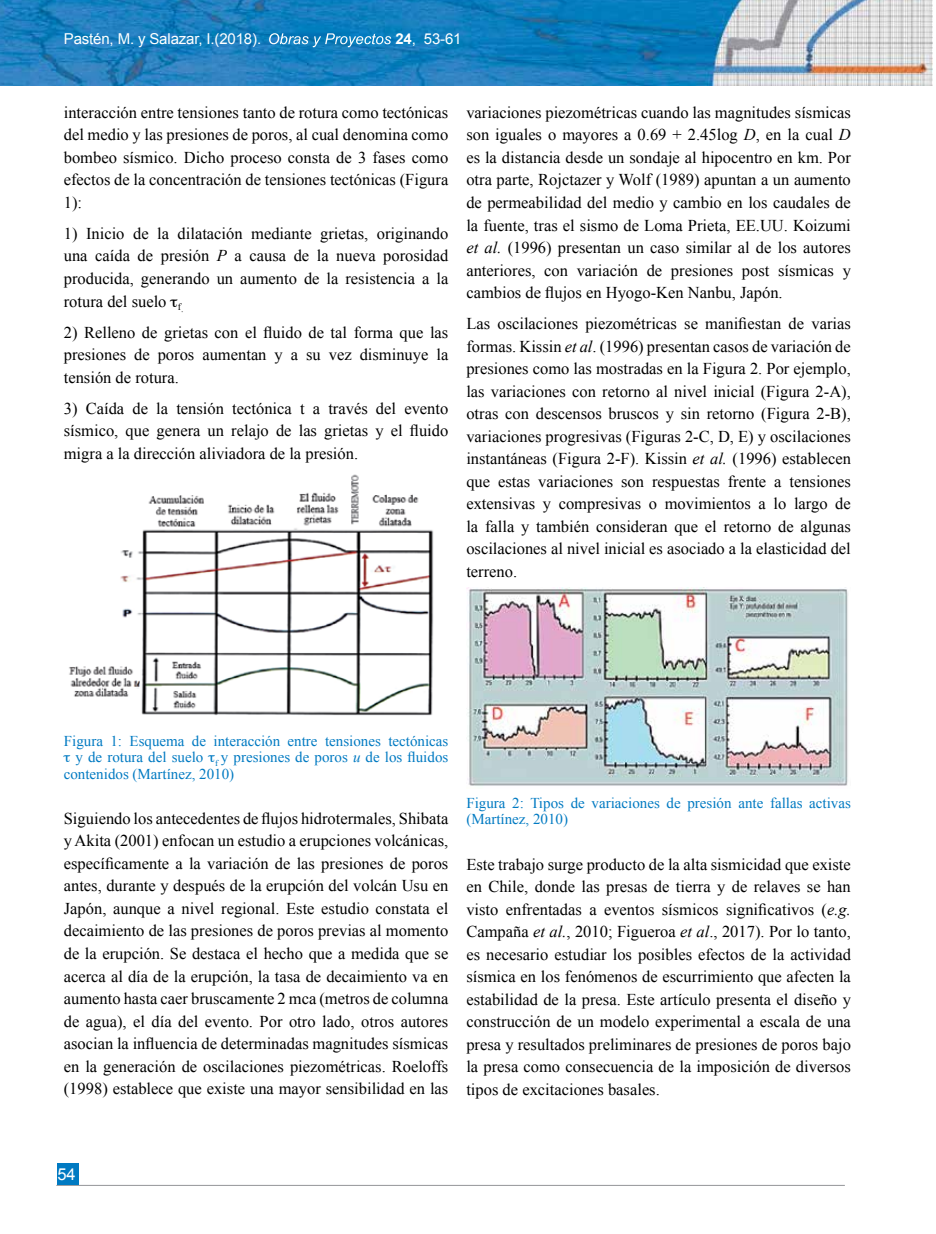
<style>
.page{position:relative;width:936px;height:1234px;background:#fff}
.page>*{position:absolute;margin:0;border:0;box-sizing:border-box;transform-origin:0 0}
.t1{font:16.5px/22.5px "Times New Roman";color:#000;text-align:justify}
.t2{font:16.5px "Arial";color:#fff}
.t3{font:15px/16.5px "Times New Roman";color:#007ac2}
.t4{font:15px "Arial";letter-spacing:-.01em;color:#fff}
.s1{font-weight:700}
.s2{font-style:italic}
</style>
<div class="page">
<img style="left:0;top:0;width:932px;height:85px">
<hr style="left:56px;top:1184px;width:788px;height:1px;background:#939598">
<div style="left:57px;top:1163px;width:21px;height:21px;background:#007ac2"></div>
<svg style="left:269px;top:33px;width:122px;height:14px;background:#3f97c9"></svg>
<img style="left:69px;top:474px;width:365px;height:242px">
<img style="left:466px;top:587px;width:382px;height:199px">
<p class="t4" style="left:64px;top:29px;width:199px">Pastén, M. y Salazar, I.(2018).</p>
<p class="t4" style="left:395px;top:29px;width:68px"><span class="s1">24</span>, 53-61</p>
<p class="t1" style="left:64px;top:101px;width:386px">interacción entre tensiones tanto de rotura como tectónicas del medio y las presiones de poros, al cual denomina como bombeo sísmico. Dicho proceso consta de 3 fases como efectos de la concentración de tensiones tectónicas (Figura 1):</p>
<p class="t1" style="left:64px;top:222px;width:386px">1) Inicio de la dilatación mediante grietas, originando una caída de presión <span class="s2">P</span> a causa de la nueva porosidad producida, generando un aumento de la resistencia a la rotura del suelo <sub>f.</sub></p>
<p class="t1" style="left:64px;top:320px;width:386px">2) Relleno de grietas con el fluido de tal forma que las presiones de poros aumentan y a su vez disminuye la tensión de rotura.</p>
<p class="t1" style="left:64px;top:396px;width:386px">3) Caída de la tensión tectónica t a través del evento sísmico, que genera un relajo de las grietas y el fluido migra a la dirección aliviadora de la presión.</p>
<p class="t1" style="left:466px;top:101px;width:386px">variaciones piezométricas cuando las magnitudes sísmicas son iguales o mayores a 0.69 + 2.45log <span class="s2">D</span>, en la cual <span class="s2">D </span>es la distancia desde un sondaje al hipocentro en km. Por otra parte, Rojctazer y Wolf (1989) apuntan a un aumento de permeabilidad del medio y cambio en los caudales de la fuente, tras el sismo de Loma Prieta, EE.UU. Koizumi <span class="s2">et al.</span> (1996) presentan un caso similar al de los autores anteriores, con variación de presiones post sísmicas y cambios de flujos en Hyogo-Ken Nanbu, Japón.</p>
<p class="t1" style="left:466px;top:312px;width:386px">Las oscilaciones piezométricas se manifiestan de varias formas. Kissin <span class="s2">et al</span>. (1996) presentan casos de variación de presiones como las mostradas en la Figura 2. Por ejemplo, las variaciones con retorno al nivel inicial (Figura 2-A), otras con descensos bruscos y sin retorno (Figura 2-B), variaciones progresivas (Figuras 2-C, D, E) y oscilaciones instantáneas (Figura 2-F). Kissin <span class="s2">et al.</span> (1996) establecen que estas variaciones son respuestas frente a tensiones extensivas y compresivas o movimientos a lo largo de la falla y también consideran que el retorno de algunas oscilaciones al nivel inicial es asociado a la elasticidad del terreno.</p>
<p class="t3" style="left:64px;top:732px;width:386px">Figura 1: Esquema de interacción entre tensiones tectónicas</p>
<p class="t3" style="left:64px;top:748px;width:386px">▼ y de rotura del suelo ▼<sub>f</sub> y presiones de poros <span class="s2">u</span> de los fluidos contenidos (Martínez, 2010)</p>
<p class="t1" style="left:64px;top:806px;width:386px">Siguiendo los antecedentes de flujos hidrotermales, Shibata y Akita (2001) enfocan un estudio a erupciones volcánicas, específicamente a la variación de las presiones de poros antes, durante y después de la erupción del volcán Usu en Japón, aunque a nivel regional. Este estudio constata el decaimiento de las presiones de poros previas al momento de la erupción. Se destaca el hecho que a medida que se acerca al día de la erupción, la tasa de decaimiento va en aumento hasta caer bruscamente 2 mca (metros de columna de agua), el día del evento. Por otro lado, otros autores asocian la influencia de determinadas magnitudes sísmicas en la generación de oscilaciones piezométricas. Roeloffs (1998) establece que existe una mayor sensibilidad en las</p>
<p class="t3" style="left:466px;top:794px;width:386px">Figura 2: Tipos de variaciones de presión ante fallas activas (Martínez, 2010)</p>
<p class="t1" style="left:466px;top:852px;width:386px">Este trabajo surge producto de la alta sismicidad que existe en Chile, donde las presas de tierra y de relaves se han visto enfrentadas a eventos sísmicos significativos (<span class="s2">e.g.<br></span>Campaña <span class="s2">et al.</span>, 2010; Figueroa <span class="s2">et al</span>., 2017). Por lo tanto, es necesario estudiar los posibles efectos de la actividad sísmica en los fenómenos de escurrimiento que afecten la estabilidad de la presa. Este artículo presenta el diseño y construcción de un modelo experimental a escala de una presa y resultados preliminares de presiones de poros bajo la presa como consecuencia de la imposición de diversos tipos de excitaciones basales.</p>
<p class="t2" style="left:57px;top:1163px;width:20px">54</p>
</div>
